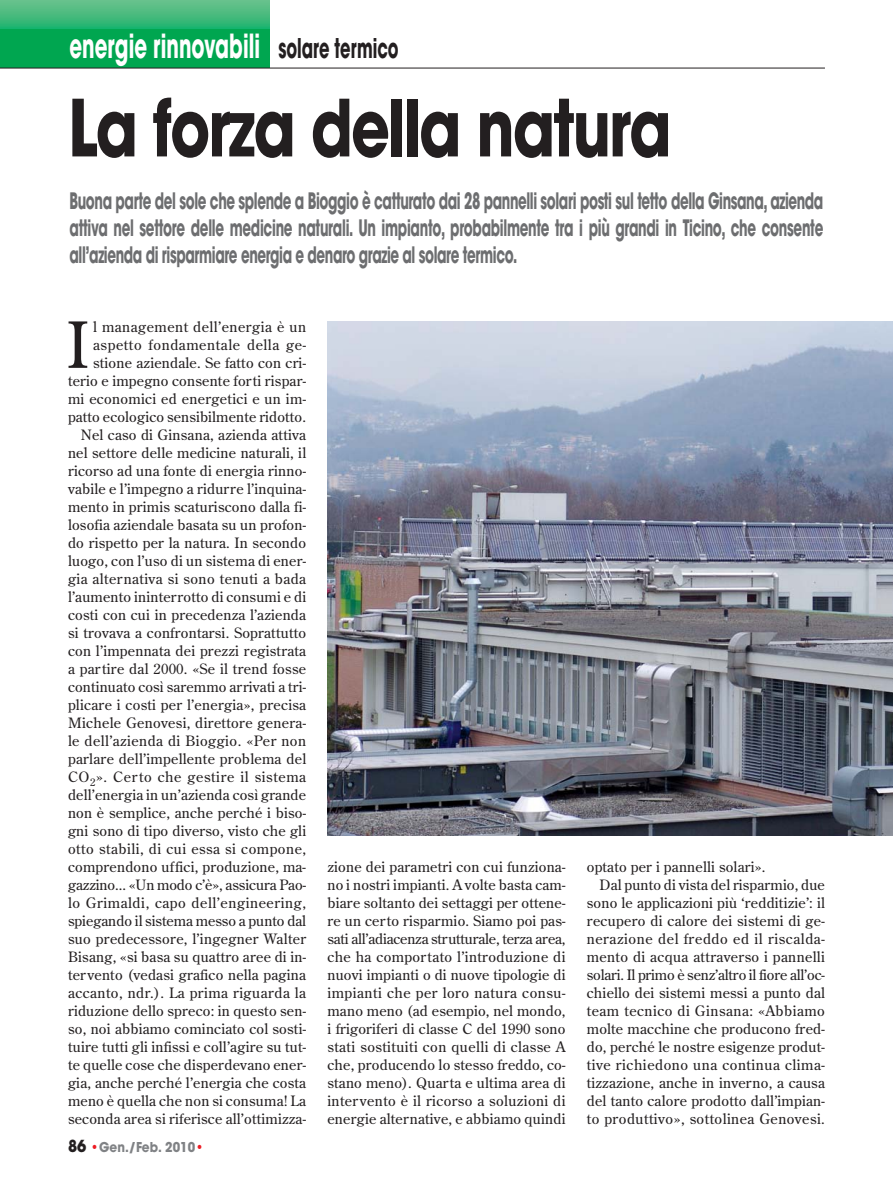
<style>
.page{position:relative;width:893px;height:1191px;background:#fff}
.page>*{position:absolute;margin:0;border:0;box-sizing:border-box;transform-origin:0 0}
.t1{font:700 78px "Avant Garde";letter-spacing:-.03em;color:#231f20;scale:.77 1}
.t2{font:63.45px "Century Old Style";color:#231f20}
.t3{font:700 33px "Avant Garde";color:#fff;scale:.6 1}
.t4{font:700 22.5px/27px "Avant Garde";letter-spacing:-.03em;color:#6d6e70;text-align:justify;scale:.6 1}
.t5{font:14.25px/18px "Century Old Style";letter-spacing:.015em;color:#231f20;text-align:right}
.t6{font:14.25px "Century Old Style";letter-spacing:.035em;color:#231f20}
.t7{font:14.25px "Century Old Style";letter-spacing:-.01em;color:#231f20}
.t8{font:14.25px "Century Old Style";letter-spacing:.04em;color:#231f20}
.t9{font:700 13.5px "Avant Garde";color:#808285;scale:.9 1}
.s1{font-size:27px;color:#231f20}
.s2{font-size:16.5px;color:#231f20}
.s3{color:#ed1c24}
</style>
<div class="page">
<div style="left:0;top:0;width:269px;height:30px;background:linear-gradient(to bottom,#70c28d,#1db36e)"></div>
<div style="left:0;top:30px;width:269px;height:38px;background:#00a650"></div>
<hr style="left:0;top:68px;width:825px;height:1px;background:#231f20">
<img style="left:327px;top:322px;width:566px;height:513px">
<h3 class="t3" style="left:70px;top:33px;width:550px">energie rinnovabili <span class="s1">solare termico</span></h3>
<h1 class="t1" style="left:68px;top:99px;width:785px">La forza della natura</h1>
<p class="t4" style="left:70px;top:189px;width:1258px">Buona parte del sole che splende a Bioggio è catturato dai 28 pannelli solari posti sul tetto della Ginsana, azienda attiva nel settore delle medicine naturali. Un impianto, probabilmente tra i più grandi in Ticino, che consente all’azienda di risparmiare energia e denaro grazie al solare termico.</p>
<p class="t5" style="left:68px;top:319px;width:240px">l management dell’energia è un aspetto fondamentale della ge&shy;stione aziendale. Se fatto con cri&shy;terio e impegno consente forti rispar&shy;mi economici ed energetici e un im&shy;patto ecologico sensibilmente ridotto.<br>Nel caso di Ginsana, azienda attiva nel settore delle medicine naturali, il ricorso ad una fonte di energia rinno&shy;vabile e l’impegno a ridurre l’inquina&shy;mento in primis scaturiscono dalla fi&shy;losofia aziendale basata su un profon&shy;do rispetto per la natura. In secondo luogo, con l’uso di un sistema di ener&shy;gia alternativa si sono tenuti a bada l’aumento ininterrotto di consumi e di costi con cui in precedenza l’azienda si trovava a confrontarsi. Soprattutto con l’impennata dei prezzi registrata a partire dal 2000. «Se il trend fosse continuato così saremmo arrivati a tri&shy;plicare i costi per l’energia», precisa Michele Genovesi, direttore genera&shy;le dell’azienda di Bioggio. «Per non parlare dell’impellente problema del CO<sub>2</sub>». Certo che gestire il sistema dell’energia in un’azienda così grande non è semplice, anche perché i biso&shy;gni sono di tipo diverso, visto che gli otto stabili, di cui essa si compone, comprendono uffici, produzione, ma&shy;gazzino... «Un modo c’è», assicura Pao&shy;lo Grimaldi, capo dell’engineering, spiegando il sistema messo a punto dal suo predecessore, l’ingegner Walter Bisang, «si basa su quattro aree di in&shy;tervento (vedasi grafico nella pagina accanto, ndr.). La prima riguarda la riduzione dello spreco: in questo sen&shy;so, noi abbiamo cominciato col sosti&shy;tuire tutti gli infissi e coll’agire su tut&shy;te quelle cose che disperdevano ener&shy;gia, anche perché l’energia che costa meno è quella che non si consuma! La seconda area si riferisce all’ottimizza-</p>
<h2 class="t2" style="left:66px;top:319px;width:24px">I</h2>
<p class="t9" style="left:68px;top:1142px;width:153px"><span class="s2">86</span> <span class="s3">•</span>Gen./Feb. 2010<span class="s3">•</span></p>
<p class="t5" style="left:327px;top:859px;width:240px;text-align:justify">zione dei parametri con cui funziona&shy;no i nostri impianti. A volte basta cam&shy;biare soltanto dei settaggi per ottene&shy;re un certo risparmio. Siamo poi pas&shy;sati all’adiacenza strutturale, terza area, che ha comportato l’introduzione di nuovi impianti o di nuove tipologie di impianti che per loro natura consu&shy;mano meno (ad esempio, nel mondo, i frigoriferi di classe C del 1990 sono stati sostituiti con quelli di classe A che, producendo lo stesso freddo, co&shy;stano meno). Quarta e ultima area di intervento è il ricorso a soluzioni di energie alternative, e abbiamo quindi</p>
<p class="t5" style="left:587px;top:859px;width:180px">optato per i pannelli solari».</p>
<p class="t5" style="left:600px;top:877px;width:227px">Dal punto di vista del risparmio, due</p>
<p class="t5" style="left:587px;top:895px;width:240px">sono le applicazioni più ‘redditizie’: il</p>
<p class="t5" style="left:587px;top:913px;width:240px">recupero di calore dei sistemi di ge-</p>
<p class="t8" style="left:587px;top:933px;width:240px">nerazione del freddo ed il riscalda-</p>
<p class="t5" style="left:587px;top:949px;width:240px">mento di acqua attraverso i pannelli</p>
<p class="t7" style="left:587px;top:969px;width:240px">solari. Il primo è senz’altro il fiore all’oc-</p>
<p class="t5" style="left:587px;top:985px;width:240px">chiello dei sistemi messi a punto dal</p>
<p class="t6" style="left:587px;top:1005px;width:240px">team tecnico di Ginsana: «Abbiamo</p>
<p class="t5" style="left:587px;top:1021px;width:240px">molte macchine che producono fred-</p>
<p class="t5" style="left:587px;top:1039px;width:240px">do, perché le nostre esigenze produt-</p>
<p class="t6" style="left:587px;top:1059px;width:240px">tive richiedono una continua clima-</p>
<p class="t5" style="left:587px;top:1075px;width:240px">tizzazione, anche in inverno, a causa</p>
<p class="t5" style="left:587px;top:1093px;width:240px">del tanto calore prodotto dall’impian-</p>
<p class="t5" style="left:587px;top:1111px;width:240px">to produttivo», sottolinea Genovesi.</p>
</div>
